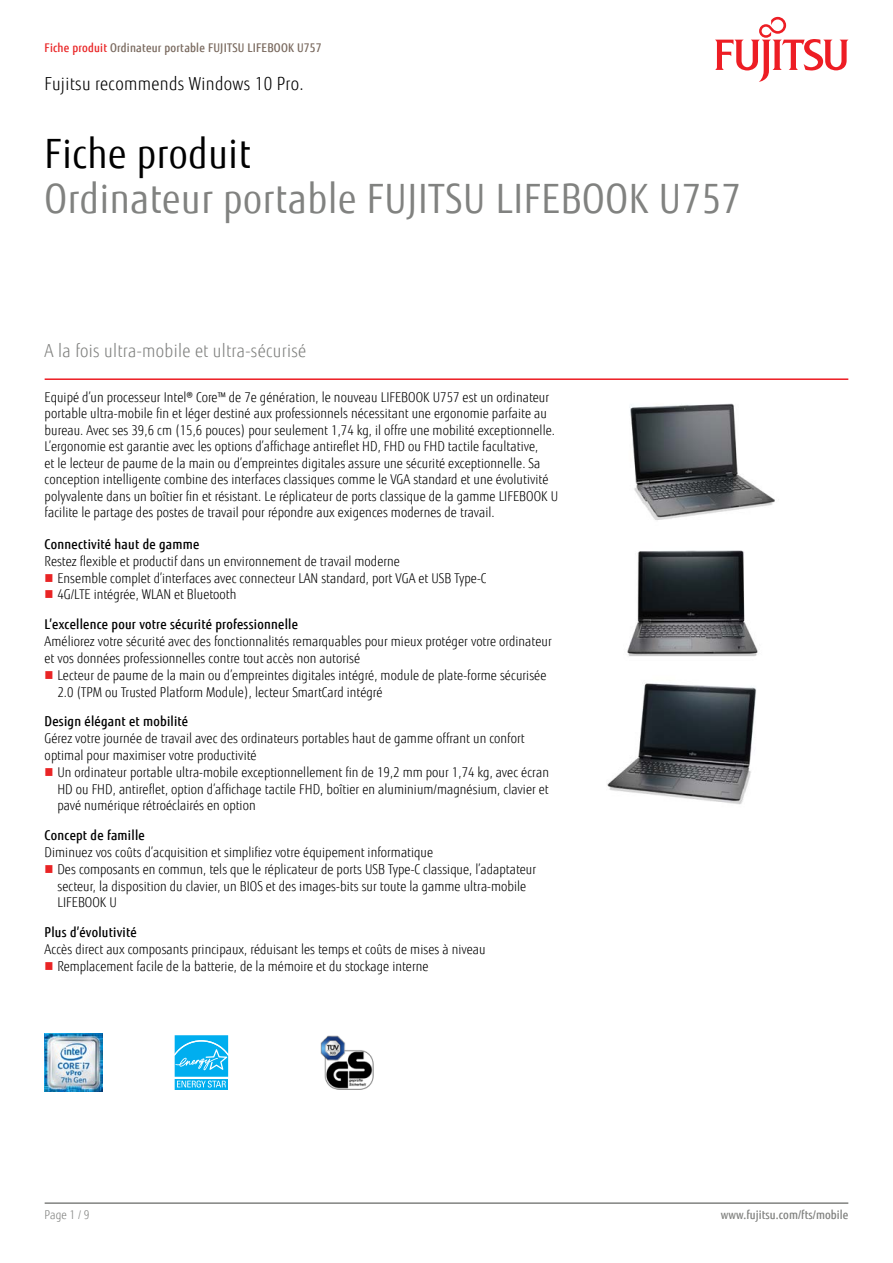
<style>
.page{position:relative;width:893px;height:1263px;background:#fff}
.page>*{position:absolute;margin:0;border:0;box-sizing:border-box;transform-origin:0 0}
.t1{font:40.5px "Fujitsu Sans";letter-spacing:.02em;color:#818280;scale:.9 1}
.t2{font:40.5px "Fujitsu Sans";letter-spacing:.02em;color:#000;scale:.9 1}
.t3{font:300 18px "Fujitsu Sans";letter-spacing:.02em;color:#818280;scale:.9 1}
.t4{font:300 18px "Fujitsu Sans";letter-spacing:.02em;color:#000;scale:.9 1}
.t5{font:300 13.5px/16.5px "Fujitsu Sans";letter-spacing:.005em;color:#000;scale:.9 1}
.t6{font:500 13.5px "Fujitsu Sans";letter-spacing:.02em;color:#000;scale:.9 1}
.t7{font:500 12px "Fujitsu Sans";letter-spacing:.02em;color:#79695e;scale:.9 1}
.t8{font:500 12px "Fujitsu Sans";letter-spacing:.005em;color:#818280;scale:.9 1}
.t9{font:300 12px "Fujitsu Sans";color:#818280;scale:.9 1}
.s1{color:#e92425}
</style>
<div class="page">
<hr style="left:45px;top:1202px;width:803px;height:2px;background:#818280">
<hr style="left:45px;top:378px;width:803px;height:2px;background:#ed1d24">
<svg style="left:715px;top:17px;width:133px;height:65px"></svg>
<img style="left:630px;top:403px;width:145px;height:117px">
<img style="left:627px;top:550px;width:131px;height:106px">
<img style="left:607px;top:683px;width:150px;height:122px">
<img style="left:45px;top:1034px;width:57px;height:57px">
<svg style="left:174px;top:1035px;width:55px;height:55px;background:#36bff2"></svg>
<img style="left:320px;top:1035px;width:54px;height:55px">
<p class="t7" style="left:45px;top:40px;width:309px"><span class="s1">Fiche produit</span> Ordinateur portable FUJITSU LIFEBOOK U757</p>
<h2 class="t4" style="left:45px;top:73px;width:289px">Fujitsu recommends Windows 10 Pro.</h2>
<h1 class="t2" style="left:45px;top:130px;width:230px">Fiche produit</h1>
<h1 class="t1" style="left:45px;top:175px;width:775px">Ordinateur portable FUJITSU LIFEBOOK U757</h1>
<h2 class="t3" style="left:45px;top:340px;width:292px">A la fois ultra-mobile et ultra-sécurisé</h2>
<p class="t5" style="left:45px;top:389px;width:572px">Equipé d’un processeur Intel® Core™ de 7e génération, le nouveau LIFEBOOK U757 est un ordinateur portable ultra-mobile fin et léger destiné aux professionnels nécessitant une ergonomie parfaite au bureau. Avec ses 39,6 cm (15,6 pouces) pour seulement 1,74 kg, il offre une mobilité exceptionnelle.<br>L’ergonomie est garantie avec les options d’affichage antireflet HD, FHD ou FHD tactile facultative,<br>et le lecteur de paume de la main ou d’empreintes digitales assure une sécurité exceptionnelle. Sa conception intelligente combine des interfaces classiques comme le VGA standard et une évolutivité polyvalente dans un boîtier fin et résistant. Le réplicateur de ports classique de la gamme LIFEBOOK U facilite le partage des postes de travail pour répondre aux exigences modernes de travail.</p>
<p class="t6" style="left:45px;top:535px;width:174px">Connectivité haut de gamme</p>
<p class="t5" style="left:57px;top:553px;width:478px;text-indent:-13px">Restez flexible et productif dans un environnement de travail moderne<br>Ensemble complet d’interfaces avec connecteur LAN standard, port VGA et USB Type-C<br>4G/LTE intégrée, WLAN et Bluetooth</p>
<p class="t6" style="left:45px;top:616px;width:283px">L’excellence pour votre sécurité professionnelle</p>
<p class="t5" style="left:45px;top:633px;width:565px">Améliorez votre sécurité avec des fonctionnalités remarquables pour mieux protéger votre ordinateur et vos données professionnelles contre tout accès non autorisé</p>
<p class="t5" style="left:57px;top:667px;width:545px">Lecteur de paume de la main ou d’empreintes digitales intégré, module de plate-forme sécurisée<br>2.0 (TPM ou Trusted Platform Module), lecteur SmartCard intégré</p>
<p class="t6" style="left:45px;top:713px;width:161px">Design élégant et mobilité</p>
<p class="t5" style="left:45px;top:731px;width:535px">Gérez votre journée de travail avec des ordinateurs portables haut de gamme offrant un confort optimal pour maximiser votre productivité</p>
<p class="t5" style="left:57px;top:764px;width:548px;text-align:justify">Un ordinateur portable ultra-mobile exceptionnellement fin de 19,2 mm pour 1,74 kg, avec écran HD ou FHD, antireflet, option d’affichage tactile FHD, boîtier en aluminium/magnésium, clavier et pavé numérique rétroéclairés en option</p>
<p class="t6" style="left:45px;top:827px;width:113px">Concept de famille</p>
<p class="t5" style="left:57px;top:844px;width:534px;text-indent:-13px">Diminuez vos coûts d’acquisition et simplifiez votre équipement informatique<br>Des composants en commun, tels que le réplicateur de ports USB Type-C classique, l’adaptateur secteur, la disposition du clavier, un BIOS et des images-bits sur toute la gamme ultra-mobile LIFEBOOK U</p>
<p class="t6" style="left:45px;top:924px;width:104px">Plus d’évolutivité</p>
<p class="t5" style="left:57px;top:941px;width:477px;line-height:17.1px;text-indent:-13px">Accès direct aux composants principaux, réduisant les temps et coûts de mises à niveau<br>Remplacement facile de la batterie, de la mémoire et du stockage interne</p>
<p class="t9" style="left:45px;top:1208px;width:51px">Page 1 / 9</p>
<p class="t8" style="left:721px;top:1208px;width:143px">www.fujitsu.com/fts/mobile</p>
</div>
